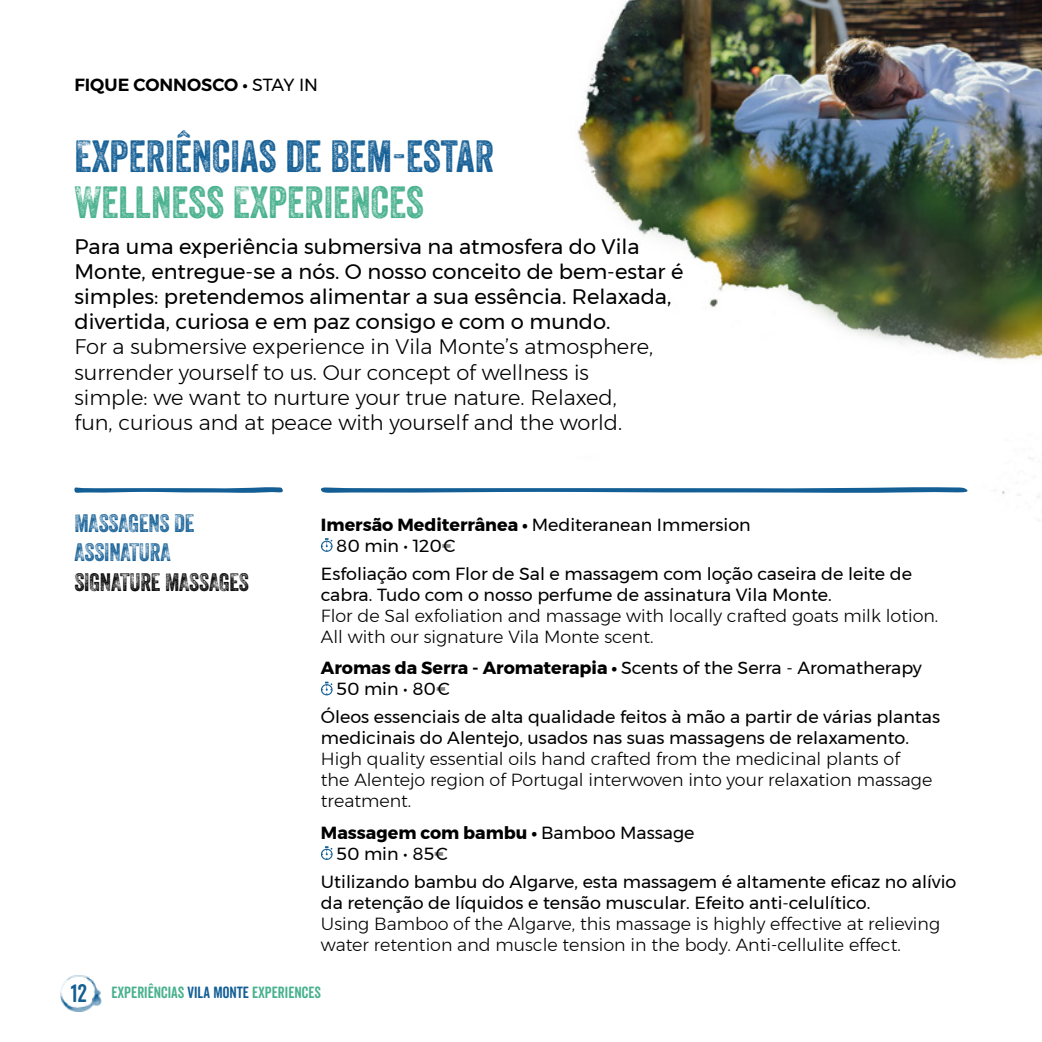
<style>
.page{position:relative;width:1042px;height:1042px;background:#fff}
.page>*{position:absolute;margin:0;border:0;box-sizing:border-box;transform-origin:0 0}
.t1{font:43.75px "Veneer Three";color:#135e95}
.t2{font:43.75px "Veneer Three";color:#48b18d}
.t3{font:24.5px/29.4px "Veneer Three";letter-spacing:-.01em;color:#135e95}
.t4{font:24.5px "Veneer Three";letter-spacing:-.01em;color:#000}
.t5{font:21px/25.2px "Montserrat";color:#000}
.t6{font:300 21px/25.2px "Montserrat";color:#000}
.t7{font:17.5px/21px "Montserrat";color:#000}
.t8{font:300 17.5px/21px "Montserrat";color:#000}
.t9{font:600 17.5px "Montserrat";color:#000}
.t10{font:15.75px "Veneer Clean Soft";color:#48b18d}
.s1{font-weight:400}
.s2{font-weight:700}
.s3{font-size:24.5px;color:#135e93}
.s4{color:#135e95}
</style>
<div class="page">
<img style="left:61px;top:975px;width:41px;height:37px">
<img style="left:320px;top:0;width:722px;height:855px">
<svg style="left:321px;top:538px;width:12px;height:14px"></svg>
<svg style="left:321px;top:682px;width:12px;height:13px"></svg>
<svg style="left:321px;top:846px;width:12px;height:14px"></svg>
<svg style="left:320px;top:487px;width:651px;height:6px"></svg>
<svg style="left:74px;top:487px;width:209px;height:6px"></svg>
<p class="t9" style="left:74px;top:74px;width:245px">FIQUE CONNOSCO • <span class="s1">STAY IN</span></p>
<h1 class="t1" style="left:74px;top:130px;width:421px">EXPERIÊNCIAS DE BEM-ESTAR</h1>
<h1 class="t2" style="left:74px;top:175px;width:351px">WELLNESS EXPERIENCES</h1>
<p class="t5" style="left:74px;top:233px;width:610px">Para uma experiência submersiva na atmosfera do Vila Monte, entregue-se a nós. O nosso conceito de bem-estar é simples: pretendemos alimentar a sua essência. Relaxada, divertida, curiosa e em paz consigo e com o mundo.</p>
<p class="t6" style="left:74px;top:334px;width:580px">For a submersive experience in Vila Monte’s atmosphere, surrender yourself to us. Our concept of wellness is simple: we want to nurture your true nature. Relaxed, fun, curious and at peace with yourself and the world.</p>
<h2 class="t3" style="left:74px;top:508px;width:121px">MASSAGENS DE<br>ASSINATURA</h2>
<h2 class="t4" style="left:74px;top:567px;width:176px">SIGNATURE MASSAGES</h2>
<p class="t7" style="left:336px;top:514px;width:416px;text-indent:-15px"><span class="s2">Imersão Mediterrânea •</span> Mediteranean Immersion<br>80 min • 120€</p>
<p class="t7" style="left:321px;top:563px;width:592px">Esfoliação com Flor de Sal e massagem com loção caseira de leite de cabra. Tudo com o nosso perfume de assinatura Vila Monte.</p>
<p class="t8" style="left:321px;top:605px;width:619px">Flor de Sal exfoliation and massage with locally crafted goats milk lotion.<br>All with our signature Vila Monte scent.</p>
<p class="t7" style="left:336px;top:657px;width:587px;text-indent:-15px"><span class="s2">Aromas da Serra - Aromaterapia •</span> Scents of the Serra - Aromatherapy<br>50 min • 80€</p>
<p class="t7" style="left:321px;top:706px;width:621px">Óleos essenciais de alta qualidade feitos à mão a partir de várias plantas medicinais do Alentejo, usados nas suas massagens de relaxamento.</p>
<p class="t8" style="left:321px;top:748px;width:613px">High quality essential oils hand crafted from the medicinal plants of the Alentejo region of Portugal interwoven into your relaxation massage treatment.</p>
<p class="t7" style="left:336px;top:822px;width:360px;text-indent:-15px"><span class="s2">Massagem com bambu •</span> Bamboo Massage<br>50 min • 85€</p>
<p class="t7" style="left:321px;top:871px;width:637px">Utilizando bambu do Algarve, esta massagem é altamente eficaz no alívio da retenção de líquidos e tensão muscular. Efeito anti-celulítico.</p>
<p class="t8" style="left:321px;top:913px;width:621px">Using Bamboo of the Algarve, this massage is highly effective at relieving water retention and muscle tension in the body. Anti-cellulite effect.</p>
<p class="t10" style="left:71px;top:983px;width:252px"><span class="s3">12</span> EXPERIÊNCIAS <span class="s4">VILA MONTE</span> EXPERIENCES</p>
</div>
